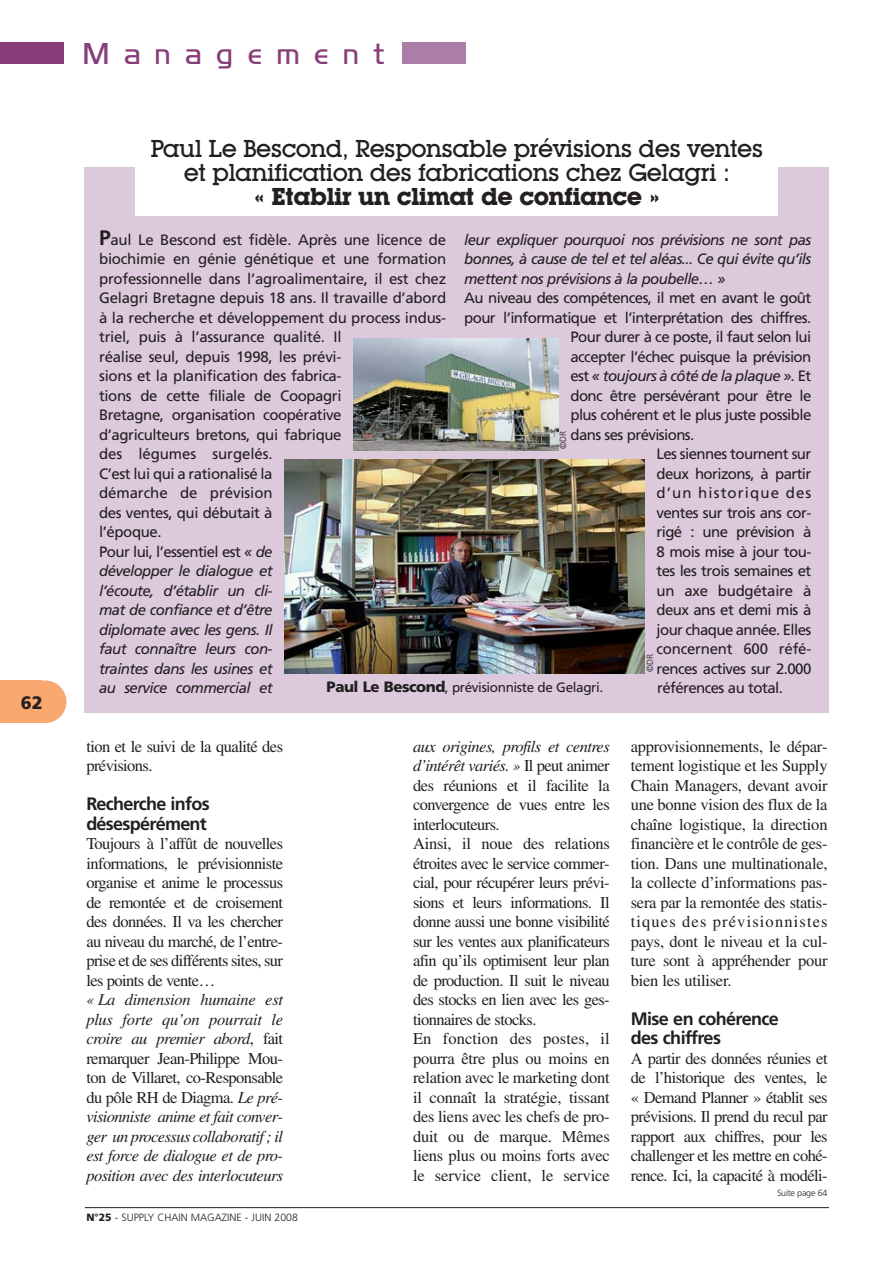
<style>
.page{position:relative;width:893px;height:1263px;background:#fff}
.page>*{position:absolute;margin:0;border:0;box-sizing:border-box;transform-origin:0 0}
.t1{font:27px "Hancock Park Light Laser";letter-spacing:.57em;color:#873d79}
.t2{font:500 24px/24px "Lubalin Graph IT Cby BT";letter-spacing:-.03em;color:#231f20;text-align:center}
.t3{font:700 24px "Lubalin Graph IT Cby BT";letter-spacing:-.03em;color:#231f20}
.t4{font:700 18px/19.5px "Frutiger";letter-spacing:-.04em;color:#231f20}
.t5{font:900 18px "Frutiger";color:#231f20}
.t6{font:16.5px/19.5px "Times";letter-spacing:-.035em;color:#231f20;text-align:justify}
.t7{font:italic 16.5px/19.5px "Times";letter-spacing:-.035em;color:#231f20;text-align:justify}
.t8{font:15px/19.5px "Frutiger";letter-spacing:-.03em;color:#231f20}
.t9{font:italic 15px/19.5px "Frutiger";letter-spacing:-.04em;color:#231f20;text-align:justify}
.t10{font:15px "Frutiger";letter-spacing:.075em;color:#231f20}
.t11{font:13.5px "Frutiger";letter-spacing:-.03em;color:#231f20}
.t12{font:300 10.5px "Frutiger";color:#231f20}
.t13{font:300 9px "Frutiger";letter-spacing:-.03em;color:#231f20}
.s1{font-weight:700;font-size:21px}
.s2{font-style:italic}
.s3{font-style:normal}
.s4{font-weight:900;font-size:15px}
.s5{font-weight:900}
</style>
<div class="page">
<div style="left:85px;top:167px;width:744px;height:546px;background:#dccadc"></div>
<div style="left:136px;top:128px;width:642px;height:87px;background:#fff"></div>
<div style="left:24px;top:680px;width:42px;height:43px;background:#f9a870;border-radius:50%"></div>
<div style="left:0;top:680px;width:42px;height:43px;background:#f9a870"></div>
<hr style="left:85px;top:1207px;width:744px;height:1px;background:#231f20">
<div style="left:402px;top:43px;width:64px;height:21px;background:#ac7da6"></div>
<div style="left:0;top:43px;width:64px;height:21px;background:#873d79"></div>
<img style="left:285px;top:459px;width:359px;height:215px">
<img style="left:353px;top:338px;width:205px;height:113px">
<p class="t5" style="left:21px;top:695px;width:24px">62</p>
<h1 class="t1" style="left:85px;top:44px;width:302px">Management</h1>
<h2 class="t2" style="left:151px;top:139px;width:614px">Paul Le Bescond, Responsable prévisions des ventes et planification des fabrications chez Gelagri :</h2>
<h2 class="t3" style="left:254px;top:188px;width:408px">« Etablir un climat de confiance »</h2>
<p class="t8" style="left:99px;top:231px;width:349px"><span class="s1">P</span>aul Le Bescond est fidèle. Après une licence de biochimie en génie génétique et une formation professionnelle dans l’agroalimentaire, il est chez Gelagri Bretagne depuis 18 ans. Il travaille d’abord à la recherche et développement du process indus&shy;triel, puis à l’assurance qualité. Il<br>réalise seul, depuis 1998, les prévi-<br>sions et la planification des fabrica-<br>tions de cette filiale de Coopa gri<br>Bretagne, organisation coopérative<br>d’agriculteurs bretons, qui fabrique<br>des légumes surgelés.<br>C’est lui qui a rationalisé la<br>démar che de prévision<br>des ventes, qui débutait à<br>l’époque.<br>Pour lui, l’essentiel est <span class="s2">« de<br>développer le dialogue et<br>l’écoute, d’établir un cli-<br>mat de confiance et d’être<br>diplomate avec les gens. Il<br>faut connaître leurs con -<br>traintes dans les usines et<br>au service commercial et</span></p>
<p class="t9" style="left:464px;top:231px;width:349px">leur expliquer pourquoi nos prévisions ne sont pas bonnes, à cause de tel et tel aléas... Ce qui évite qu’ils mettent nos prévisions à la poubelle… »</p>
<p class="t8" style="left:464px;top:289px;width:349px">Au niveau des compétences, il met en avant le goût</p>
<p class="t8" style="left:464px;top:309px;width:349px">pour l’informatique et l’interprétation des chiffres.</p>
<p class="t8" style="left:570px;top:328px;width:242px">Pour durer à ce poste, il faut selon lui</p>
<p class="t8" style="left:570px;top:348px;width:242px">accepter l’échec puisque la prévision</p>
<p class="t9" style="left:570px;top:367px;width:242px"><span class="s3">est</span> « toujours à côté de la plaque ». <span class="s3">Et</span></p>
<p class="t8" style="left:570px;top:387px;width:242px">donc être persévérant pour être le</p>
<p class="t8" style="left:570px;top:406px;width:242px">plus cohérent et le plus juste possible</p>
<p class="t8" style="left:570px;top:426px;width:125px">dans ses prévisions.</p>
<p class="t8" style="left:656px;top:445px;width:156px">Les siennes tournent sur</p>
<p class="t8" style="left:656px;top:465px;width:156px">deux horizons, à partir</p>
<p class="t10" style="left:656px;top:487px;width:156px">d’un historique des</p>
<p class="t8" style="left:656px;top:504px;width:156px">ventes sur trois ans cor-</p>
<p class="t8" style="left:656px;top:523px;width:156px">rigé : une prévision à</p>
<p class="t8" style="left:656px;top:543px;width:156px">8 mois mise à jour tou -</p>
<p class="t8" style="left:656px;top:562px;width:156px">tes les trois semaines et</p>
<p class="t8" style="left:656px;top:582px;width:156px">un axe budgétaire à</p>
<p class="t8" style="left:656px;top:601px;width:156px">deux ans et demi mis à</p>
<p class="t8" style="left:656px;top:621px;width:156px">jour chaque année. Elles</p>
<p class="t8" style="left:656px;top:640px;width:156px">concernent 600 réfé-</p>
<p class="t8" style="left:656px;top:660px;width:156px">rences actives sur 2.000</p>
<p class="t8" style="left:657px;top:679px;width:127px">références au total.</p>
<p class="t13" style="left:559px;top:449px;width:20px;rotate:-90deg">©DR</p>
<p class="t13" style="left:646px;top:672px;width:20px;rotate:-90deg">©DR</p>
<p class="t11" style="left:327px;top:682px;width:278px"><span class="s4">Paul Le Bescond</span>, prévisionniste de Gelagri.</p>
<p class="t6" style="left:86px;top:738px;width:198px">tion et le suivi de la qualité des prévisions.</p>
<p class="t4" style="left:86px;top:796px;width:125px">Recherche infos désespérément</p>
<p class="t6" style="left:86px;top:836px;width:198px">Toujours à l’affût de nouvelles informations, le prévisionniste organise et anime le processus de remontée et de croisement des données. Il va les chercher au niveau du marché, de l’entre&shy;prise et de ses différents sites, sur les points de vente…</p>
<p class="t7" style="left:86px;top:991px;width:198px">« La dimension humaine est plus forte qu’on pourrait le croire au premier abord<span class="s3">, fait remarquer Jean-Philippe Mou - ton de Villaret, co-Responsable du pôle RH de Diagma.</span> Le pré&shy;visionniste anime et fait conver&shy;ger un processus collaboratif ; il est force de dialogue et de pro&shy;position avec des interlocuteurs</p>
<p class="t12" style="left:86px;top:1213px;width:213px"><span class="s5">N°25</span> - SUPPLY CHAIN MAGAZINE - JUIN 2008</p>
<p class="t6" style="left:413px;top:738px;width:198px;text-align:left"><span class="s2">aux origines, profils et centres d’intérêt variés. »</span> Il peut animer des réunions et il facilite la convergence de vues entre les interlocuteurs.<br>Ainsi, il noue des relations étroites avec le service commer&shy;cial, pour récupérer leurs prévi&shy;sions et leurs informations. Il donne aussi une bonne visibilité sur les ventes aux planificateurs afin qu’ils optimisent leur plan de production. Il suit le niveau des stocks en lien avec les ges&shy;tionnaires de stocks.<br>En fonction des postes, il pourra être plus ou moins en relation avec le marketing dont il connaît la stratégie, tissant des liens avec les chefs de pro&shy;duit ou de marque. Mêmes liens plus ou moins forts avec le service client, le service</p>
<p class="t6" style="left:631px;top:738px;width:198px">approvisionnements, le dépar&shy;tement logistique et les Supply Chain Managers, devant avoir une bonne vision des flux de la chaîne logistique, la direction financière et le contrôle de ges&shy;tion. Dans une multinationale, la collecte d’informations pas&shy;sera par la remontée des statis&shy;tiques des prévisionnistes pays, dont le niveau et la cul&shy;ture sont à appréhender pour bien les utiliser.</p>
<p class="t4" style="left:631px;top:1010px;width:150px">Mise en cohérence des chiffres</p>
<p class="t6" style="left:631px;top:1050px;width:198px">A partir des données réunies et de l’historique des ventes, le « Demand Planner » établit ses prévisions. Il prend du recul par rapport aux chiffres, pour les challenger et les mettre en cohé&shy;rence. Ici, la capacité à modéli-</p>
<p class="t13" style="left:777px;top:1189px;width:52px">Suite page 64</p>
</div>
